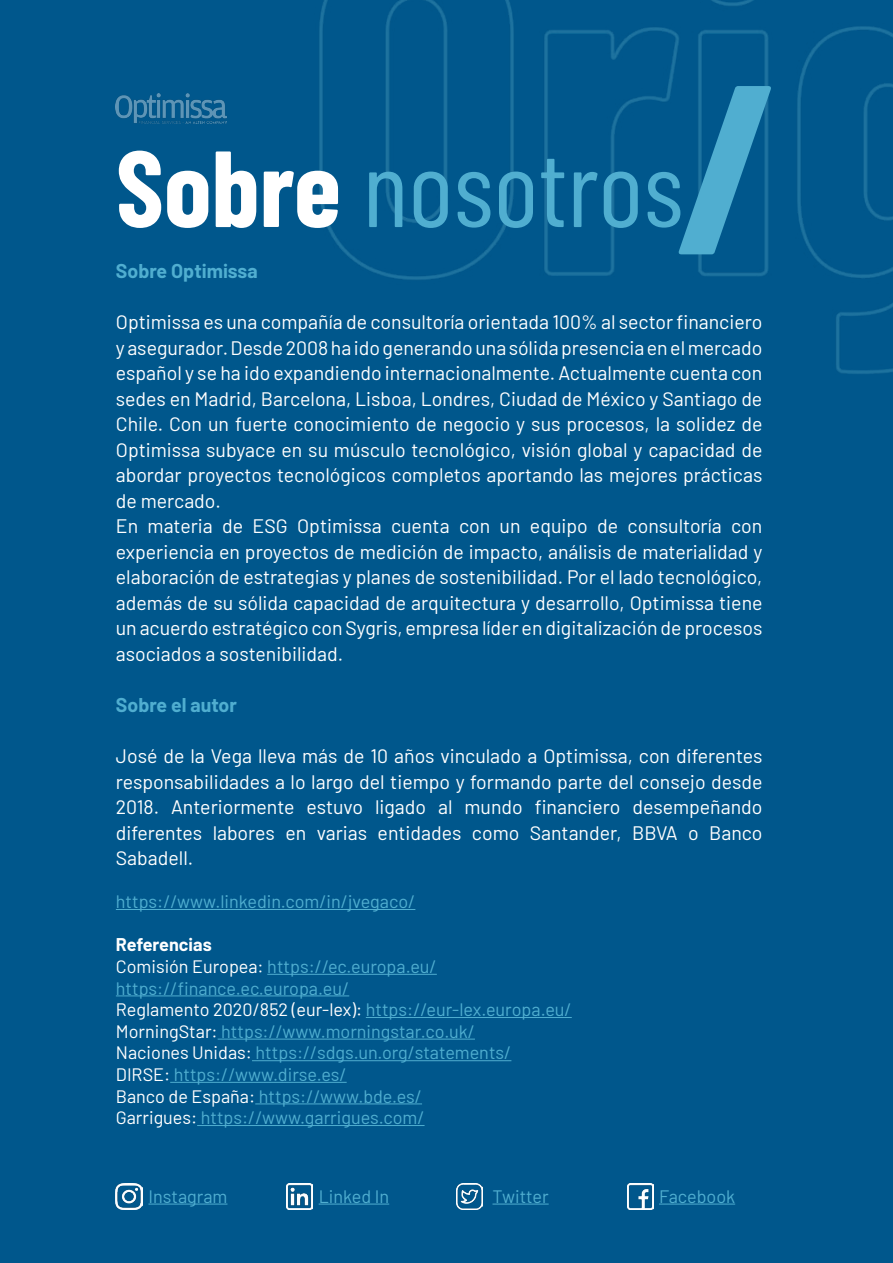
<style>
.page{position:relative;width:893px;height:1263px;background:#00578c}
.page>*{position:absolute;margin:0;border:0;box-sizing:border-box;transform-origin:0 0}
.t1{font:700 240.45px "Barlow Condensed";color:#50aed0;scale:1.06 1}
.t2{font:108px "Barlow Condensed";color:#50aed0}
.t3{font:19.5px/25.5px "Barlow";color:#fff}
.t4{font:700 19.5px "Barlow";color:#50aed0}
.t5{font:18px/21.6px "Barlow";color:#50aed0}
.s1{font-weight:700;color:#fff}
.s2{color:#fff}
</style>
<div class="page">
<img style="left:319px;top:0;width:574px;height:374px">
<hr style="left:116px;top:909px;width:299px;height:1px;background:#50aed0">
<hr style="left:267px;top:974px;width:170px;height:1px;background:#50aed0">
<hr style="left:116px;top:995px;width:233px;height:1px;background:#50aed0">
<hr style="left:366px;top:1017px;width:206px;height:1px;background:#50aed0">
<hr style="left:218px;top:1039px;width:257px;height:1px;background:#50aed0">
<hr style="left:252px;top:1060px;width:259px;height:1px;background:#50aed0">
<hr style="left:170px;top:1082px;width:177px;height:1px;background:#50aed0">
<hr style="left:255px;top:1103px;width:167px;height:1px;background:#50aed0">
<hr style="left:197px;top:1125px;width:228px;height:1px;background:#50aed0">
<img style="left:116px;top:93px;width:110px;height:31px">
<img style="left:116px;top:1184px;width:26px;height:26px">
<img style="left:286px;top:1184px;width:26px;height:26px">
<img style="left:457px;top:1184px;width:26px;height:26px">
<img style="left:627px;top:1184px;width:26px;height:26px">
<hr style="left:148px;top:1203px;width:79px;height:1px;background:#50aed0">
<hr style="left:319px;top:1203px;width:70px;height:1px;background:#50aed0">
<hr style="left:492px;top:1203px;width:57px;height:1px;background:#50aed0">
<hr style="left:659px;top:1203px;width:76px;height:1px;background:#50aed0">
<h1 class="t1" style="left:674px;top:-3px;width:102px">/</h1>
<h2 class="t2" style="left:116px;top:111px;width:569px"><span class="s1">Sobre</span> nosotros</h2>
<p class="t4" style="left:116px;top:257px;width:143px">Sobre Optimissa</p>
<p class="t3" style="left:116px;top:308px;width:648px">Optimissa es una compañía de consultoría orientada 100% al sector financiero y asegurador. Desde 2008 ha ido generando una sólida presencia en el mercado español y se ha ido expandiendo internacionalmente. Actualmente cuenta con sedes en Madrid, Barcelona, Lisboa, Londres, Ciudad de México y Santiago de Chile. Con un fuerte conocimiento de negocio y sus procesos, la solidez de Optimissa subyace en su músculo tecnológico, visión global y capacidad de abordar proyectos tecnológicos completos aportando las mejores prácticas de mercado.<br>En materia de ESG Optimissa cuenta con un equipo de consultoría con experiencia en proyectos de medición de impacto, análisis de materialidad y elaboración de estrategias y planes de sostenibilidad. Por el lado tecnológico, además de su sólida capacidad de arquitectura y desarrollo, Optimissa tiene un acuerdo estratégico con Sygris, empresa líder en digitalización de procesos asociados a sostenibilidad.</p>
<p class="t4" style="left:116px;top:690px;width:123px">Sobre el autor</p>
<p class="t3" style="left:116px;top:742px;width:648px;text-align:justify">José de la Vega lleva más de 10 años vinculado a Optimissa, con diferentes responsabilidades a lo largo del tiempo y formando parte del consejo desde 2018. Anteriormente estuvo ligado al mundo financiero desempeñando diferentes labores en varias entidades como Santander, BBVA o Banco Sabadell.</p>
<p class="t5" style="left:116px;top:889px;width:301px">https://www.linkedin.com/in/jvegaco/</p>
<p class="t5" style="left:116px;top:933px;width:457px"><span class="s1">Referencias<br></span><span class="s2">Comisión Europea:</span> https://ec.europa.eu/ https://finance.ec.europa.eu/<br><span class="s2">Reglamento 2020/852 (eur-lex):</span> https://eur-lex.europa.eu/ <span class="s2">MorningStar:</span> https://www.morningstar.co.uk/<br><span class="s2">Naciones Unidas:</span> https://sdgs.un.org/statements/<br><span class="s2">DIRSE:</span> https://www.dirse.es/<br><span class="s2">Banco de España:</span> https://www.bde.es/<br><span class="s2">Garrigues:</span> https://www.garrigues.com/</p>
<p class="t5" style="left:148px;top:1184px;width:80px">Instagram</p>
<p class="t5" style="left:319px;top:1184px;width:72px">Linked In</p>
<p class="t5" style="left:492px;top:1184px;width:58px">Twitter</p>
<p class="t5" style="left:659px;top:1184px;width:78px">Facebook</p>
</div>
